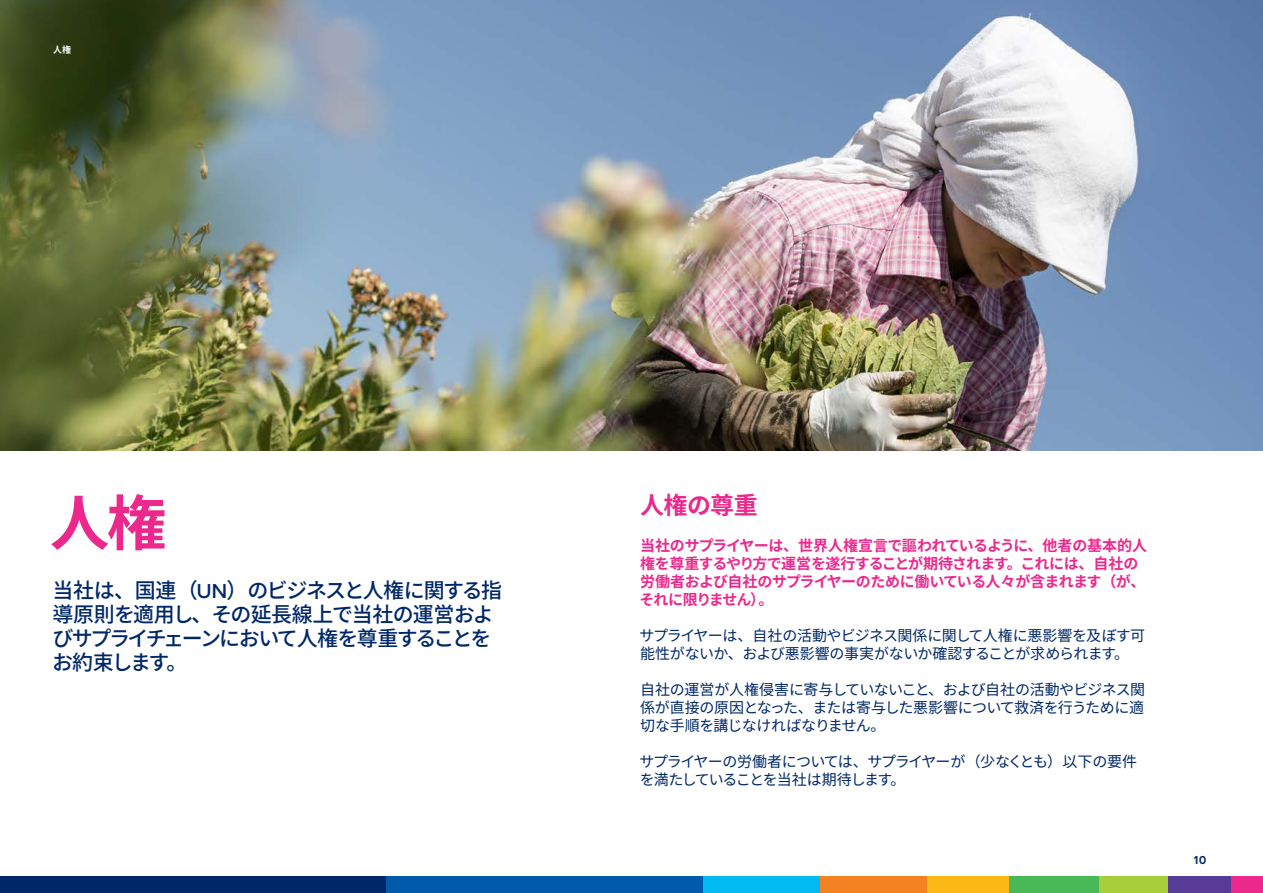
<style>
.page{position:relative;width:1263px;height:893px;background:#fff}
.page>*{position:absolute;margin:0;border:0;box-sizing:border-box;transform-origin:0 0}
.PageTitle{font:700 60px "Noto Sans CJ Kjp";color:#ed288d}
.t1{font:700 24px "Noto Sans CJ Kjp";letter-spacing:-.02em;color:#ed288d}
._4_IntroCopy{font:500 21px/24px "Noto Sans CJ Kjp";letter-spacing:-.07em;color:#002868}
.t2{font:15px/18px "Noto Sans CJ Kjp";letter-spacing:-.045em;color:#002868}
.t3{font:700 15px/18px "Noto Sans CJ Kjp";letter-spacing:-.04em;color:#ed288d}
.t4{font:15px/18px "Noto Sans CJ Kjp";letter-spacing:-.065em;color:#002868}
.t5{font:700 12px "Aeroport";color:#002868}
.Block_text_white_out{font:700 9px "Noto Sans CJ Kjp";color:#fff}
.s1{font-family:"Aeroport"}
</style>
<div class="page">
<img style="left:0;top:0;width:1263px;height:450px">
<div style="left:672px;top:877px;width:148px;height:16px;background:#00baf1"></div>
<div style="left:0;top:877px;width:386px;height:16px;background:#002868"></div>
<div style="left:386px;top:877px;width:317px;height:16px;background:#015aaa"></div>
<div style="left:820px;top:877px;width:107px;height:16px;background:#f58220"></div>
<div style="left:927px;top:877px;width:82px;height:16px;background:#fcb814"></div>
<div style="left:1009px;top:877px;width:90px;height:16px;background:#49b857"></div>
<div style="left:1099px;top:877px;width:69px;height:16px;background:#a6ce39"></div>
<div style="left:1168px;top:877px;width:63px;height:16px;background:#573b97"></div>
<div style="left:1231px;top:877px;width:32px;height:16px;background:#ed288d"></div>
<p class="Block_text_white_out" style="left:53px;top:45px;width:19px">人権</p>
<p class="PageTitle" style="left:50px;top:489px;width:119px">人権</p>
<p class="_4_IntroCopy" style="left:52px;top:578px;width:452px">当社は、国連（<span class="s1">UN</span>）のビジネスと人権に関する指導原則を適用し、その延長線上で当社の運営およびサプライチェーンにおいて人権を尊重することをお約束します。</p>
<p class="t1" style="left:640px;top:492px;width:119px">人権の尊重</p>
<p class="t3" style="left:639px;top:537px;width:509px">当社のサプライヤーは、世界人権宣言で謳われているように、他者の基本的人権を尊重するやり方で運営を遂行することが期待されます。これには、自社の労働者および自社のサプライヤーのために働いている人々が含まれます（が、それに限りません）。</p>
<p class="t2" style="left:640px;top:627px;width:507px">サプライヤーは、自社の活動やビジネス関係に関して人権に悪影響を及ぼす可能性がないか、および悪影響の事実がないか確認することが求められます。</p>
<p class="t2" style="left:640px;top:681px;width:507px;text-align:justify">自社の運営が人権侵害に寄与していないこと、および自社の活動やビジネス関係が直接の原因となった、または寄与した悪影響について救済を行うために適切な手順を講じなければなりません。</p>
<p class="t4" style="left:640px;top:753px;width:499px">サプライヤーの労働者については、サプライヤーが（少なくとも）以下の要件を満たしていることを当社は期待します。</p>
<p class="t5" style="left:1194px;top:851px;width:14px">10</p>
</div>
